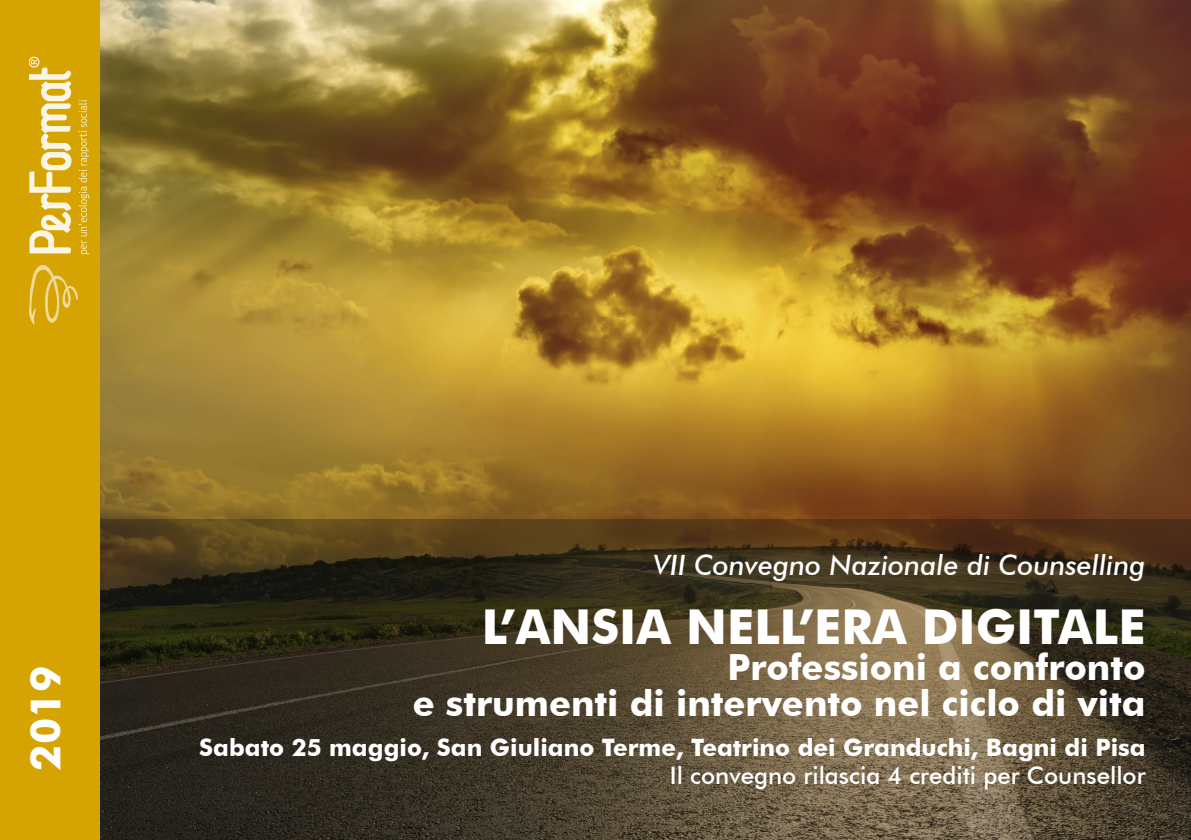
<style>
.page{position:relative;width:1191px;height:840px;background:#fff}
.page>*{position:absolute;margin:0;border:0;box-sizing:border-box;transform-origin:0 0}
.t1{font:700 48px "Futura BT";color:#fff}
.t2{font:700 42px "Futura BT";color:#fff}
.t3{font:700 36px/36px "Futura BT";color:#fff;text-align:right}
.t4{font:italic 500 28px "Futura BT";color:#fff}
.t5{font:700 24px "Futura BT";color:#fff}
.t6{font:500 24px "Futura BT";color:#fff}
</style>
<div class="page">
<img style="left:99px;top:0;width:1092px;height:519px">
<svg style="left:99px;top:519px;width:1092px;height:320px;background:#4b3f29"></svg>
<div style="left:0;top:0;width:99px;height:839px;background:#d5a402"></div>
<svg style="left:79px;top:100px;width:10px;height:154px"></svg>
<svg style="left:30px;top:265px;width:48px;height:59px"></svg>
<svg style="left:30px;top:57px;width:42px;height:196px"></svg>
<h2 class="t2" style="left:20px;top:770px;width:106px;rotate:-90deg">2019</h2>
<p class="t4" style="left:654px;top:547px;width:493px">VII Convegno Nazionale di Counselling</p>
<h1 class="t1" style="left:481px;top:597px;width:665px">L’ANSIA NELL’ERA DIGITALE</h1>
<h3 class="t3" style="left:413px;top:648px;width:734px">Professioni a confronto<br>e strumenti di intervento nel ciclo di vita</h3>
<p class="t5" style="left:199px;top:732px;width:948px">Sabato 25 maggio, San Giuliano Terme, Teatrino dei Granduchi, Bagni di Pisa</p>
<p class="t6" style="left:670px;top:760px;width:477px">Il convegno rilascia 4 crediti per Counsellor</p>
</div>
